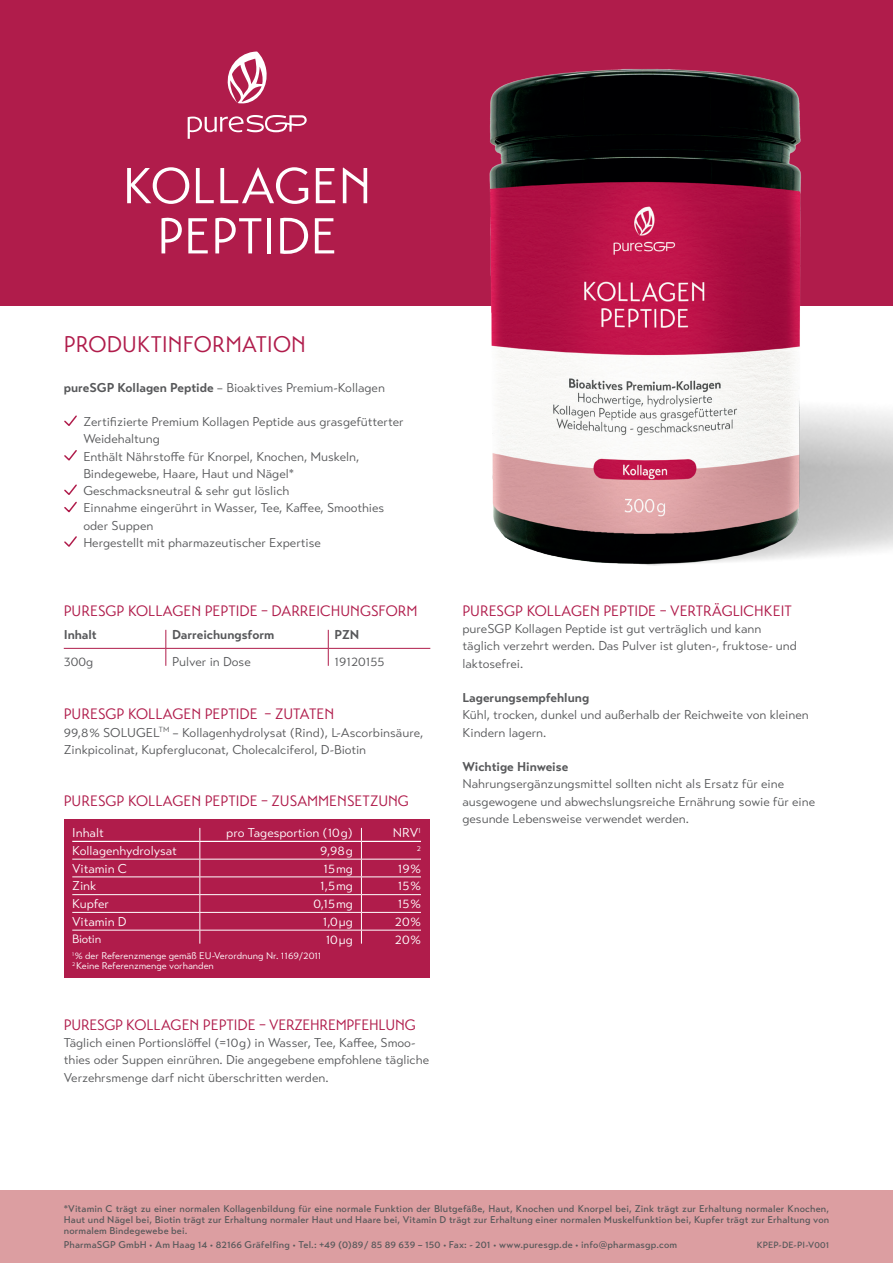
<style>
.page{position:relative;width:893px;height:1263px;background:#fff}
.page>*{position:absolute;margin:0;border:0;box-sizing:border-box;transform-origin:0 0}
.t1{font:50.25px/50.2px "Transat Standard";letter-spacing:.01em;color:#fff;text-align:center}
.t2{font:22.5px "Transat Standard";letter-spacing:.01em;color:#b01c4b}
.t3{font:15px "Transat Standard";color:#b01c4b}
.t4{font:12.75px/17.2px "Transat Text Standard";color:#57585a}
.t5{font:12.75px "Transat Text Standard";color:#fff}
.t6{font:700 12.75px "Transat Text";color:#57585a}
.t7{font:12px "Transat Text Standard";letter-spacing:-.03em;color:#fff}
.t8{font:500 9.75px/10.9px "Transat Text";letter-spacing:.015em;color:#57585a;text-align:justify}
.t9{font:9.75px/9.8px "Transat Text Standard";color:#fff}
.t10{font:500 9px "Transat Text";letter-spacing:.01em;color:#57585a}
.t11{font:7.5px "Transat Text Standard";color:#fff}
.s1{font-family:"Transat Text";font-weight:700}
</style>
<div class="page">
<div style="left:0;top:1191px;width:893px;height:72px;background:#dc9ea1"></div>
<div style="left:0;top:0;width:893px;height:305px;background:#b01c4b"></div>
<svg style="left:64px;top:415px;width:13px;height:11px"></svg>
<svg style="left:64px;top:450px;width:13px;height:11px"></svg>
<svg style="left:64px;top:484px;width:13px;height:29px"></svg>
<svg style="left:64px;top:536px;width:13px;height:11px"></svg>
<hr style="left:64px;top:648px;width:102px;height:1px;background:#b01c4b">
<svg style="left:166px;top:630px;width:1px;height:36px"></svg>
<hr style="left:166px;top:648px;width:162px;height:1px;background:#b01c4b">
<svg style="left:328px;top:630px;width:1px;height:36px"></svg>
<hr style="left:328px;top:648px;width:102px;height:1px;background:#b01c4b">
<div style="left:64px;top:819px;width:365px;height:158px;background:#b01c4b"></div>
<svg style="left:200px;top:828px;width:1px;height:116px"></svg>
<svg style="left:361px;top:828px;width:1px;height:116px"></svg>
<hr style="left:72px;top:876px;width:128px;height:1px;background:#fff">
<hr style="left:200px;top:876px;width:161px;height:1px;background:#fff">
<hr style="left:361px;top:876px;width:60px;height:1px;background:#fff">
<hr style="left:72px;top:894px;width:128px;height:1px;background:#fff">
<hr style="left:200px;top:894px;width:161px;height:1px;background:#fff">
<hr style="left:361px;top:894px;width:60px;height:1px;background:#fff">
<hr style="left:72px;top:912px;width:128px;height:1px;background:#fff">
<hr style="left:200px;top:912px;width:161px;height:1px;background:#fff">
<hr style="left:361px;top:912px;width:60px;height:1px;background:#fff">
<hr style="left:72px;top:930px;width:128px;height:1px;background:#fff">
<hr style="left:200px;top:930px;width:161px;height:1px;background:#fff">
<hr style="left:361px;top:930px;width:60px;height:1px;background:#fff">
<hr style="left:72px;top:859px;width:128px;height:1px;background:#fff">
<hr style="left:200px;top:859px;width:161px;height:1px;background:#fff">
<hr style="left:361px;top:859px;width:60px;height:1px;background:#fff">
<hr style="left:72px;top:841px;width:128px;height:1px;background:#fff">
<hr style="left:200px;top:841px;width:161px;height:1px;background:#fff">
<hr style="left:361px;top:841px;width:60px;height:1px;background:#fff">
<svg style="left:227px;top:52px;width:40px;height:52px"></svg>
<svg style="left:188px;top:115px;width:119px;height:24px"></svg>
<img style="left:462px;top:69px;width:431px;height:497px">
<h1 class="t1" style="left:123px;top:161px;width:250px">KOLLAGEN<br>PEPTIDE</h1>
<h2 class="t2" style="left:64px;top:331px;width:244px">PRODUKTINFORMATION</h2>
<p class="t4" style="left:64px;top:379px;width:323px"><span class="s1">pureSGP Kollagen Peptide</span> – Bioaktives Premium-Kollagen</p>
<p class="t4" style="left:83px;top:413px;width:322px">Zertifizierte Premium Kollagen Peptide aus grasgefütterter Weidehaltung<br>Enthält Nährstoffe für Knorpel, Knochen, Muskeln, Bindegewebe, Haare, Haut und Nägel* Geschmacksneutral &amp; sehr gut löslich<br>Einnahme eingerührt in Wasser, Tee, Kaffee, Smoothies oder Suppen<br>Hergestellt mit pharmazeutischer Expertise</p>
<p class="t3" style="left:64px;top:602px;width:355px">PURESGP KOLLAGEN PEPTIDE – DARREICHUNGSFORM</p>
<p class="t6" style="left:64px;top:627px;width:35px">Inhalt</p>
<p class="t6" style="left:172px;top:627px;width:104px">Darreichungsform</p>
<p class="t6" style="left:335px;top:627px;width:26px">PZN</p>
<p class="t4" style="left:64px;top:653px;width:31px">300g</p>
<p class="t4" style="left:172px;top:653px;width:80px">Pulver in Dose</p>
<p class="t4" style="left:335px;top:653px;width:51px">19120155</p>
<p class="t3" style="left:64px;top:705px;width:272px">PURESGP KOLLAGEN PEPTIDE – ZUTATEN</p>
<p class="t4" style="left:64px;top:724px;width:361px">99,8 % SOLUGEL<sup>TM</sup> – Kollagenhydrolysat (Rind), L-Ascorbinsäure,<br>Zinkpicolinat, Kupfergluconat, Cholecalciferol, D-Biotin</p>
<p class="t3" style="left:64px;top:791px;width:347px">PURESGP KOLLAGEN PEPTIDE – ZUSAMMENSETZUNG</p>
<p class="t5" style="left:72px;top:825px;width:33px">Inhalt</p>
<p class="t5" style="left:226px;top:825px;width:128px">pro Tagesportion (10 g)</p>
<p class="t5" style="left:393px;top:825px;width:30px">NRV<sup>1</sup></p>
<p class="t5" style="left:72px;top:843px;width:106px">Kollagenhydrolysat</p>
<p class="t5" style="left:320px;top:843px;width:34px">9,98 g</p>
<p class="t11" style="left:417px;top:844px;width:6px">2</p>
<p class="t5" style="left:72px;top:861px;width:56px">Vitamin C</p>
<p class="t5" style="left:323px;top:861px;width:31px">15 mg</p>
<p class="t5" style="left:398px;top:861px;width:25px">19 %</p>
<p class="t5" style="left:72px;top:878px;width:26px">Zink</p>
<p class="t5" style="left:320px;top:878px;width:34px">1,5 mg</p>
<p class="t5" style="left:398px;top:878px;width:25px">15 %</p>
<p class="t5" style="left:72px;top:896px;width:38px">Kupfer</p>
<p class="t5" style="left:313px;top:896px;width:41px">0,15 mg</p>
<p class="t5" style="left:398px;top:896px;width:25px">15 %</p>
<p class="t5" style="left:72px;top:914px;width:56px">Vitamin D</p>
<p class="t5" style="left:323px;top:914px;width:32px">1,0 μg</p>
<p class="t5" style="left:395px;top:914px;width:28px">20 %</p>
<p class="t7" style="left:72px;top:932px;width:30px">Biotin</p>
<p class="t5" style="left:326px;top:932px;width:29px">10 μg</p>
<p class="t5" style="left:395px;top:932px;width:28px">20 %</p>
<p class="t9" style="left:72px;top:951px;width:251px"><sup>1</sup> % der Referenzmenge gemäß EU-Verordnung Nr. 1169/2011<br><sup>2</sup> Keine Referenzmenge vorhanden</p>
<p class="t3" style="left:64px;top:1016px;width:353px">PURESGP KOLLAGEN PEPTIDE – VERZEHREMPFEHLUNG</p>
<p class="t4" style="left:64px;top:1034px;width:367px">Täglich einen Portionslöffel (=10 g) in Wasser, Tee, Kaffee, Smoo&shy;thies oder Suppen einrühren. Die angegebene empfohlene tägliche<br>Verzehrsmenge darf nicht überschritten werden.</p>
<p class="t3" style="left:462px;top:602px;width:331px">PURESGP KOLLAGEN PEPTIDE – VERTRÄGLICHKEIT</p>
<p class="t4" style="left:462px;top:620px;width:336px">pureSGP Kollagen Peptide ist gut verträglich und kann täglich verzehrt werden. Das Pulver ist gluten-, fruktose- und laktosefrei.</p>
<p class="t6" style="left:462px;top:690px;width:128px">Lagerungsempfehlung</p>
<p class="t4" style="left:462px;top:706px;width:348px">Kühl, trocken, dunkel und außerhalb der Reichweite von kleinen<br>Kindern lagern.</p>
<p class="t6" style="left:462px;top:759px;width:107px">Wichtige Hinweise</p>
<p class="t4" style="left:462px;top:775px;width:354px">Nahrungsergänzungsmittel sollten nicht als Ersatz für eine ausgewogene und abwechslungsreiche Ernährung sowie für eine gesunde Lebensweise verwendet werden.</p>
<p class="t8" style="left:64px;top:1203px;width:767px">*Vitamin C trägt zu einer normalen Kollagenbildung für eine normale Funktion der Blutgefäße, Haut, Knochen und Knorpel bei, Zink trägt zur Erhaltung normaler Knochen, Haut und Nägel bei, Biotin trägt zur Erhaltung normaler Haut und Haare bei, Vitamin D trägt zur Erhaltung einer normalen Muskelfunktion bei, Kupfer trägt zur Erhaltung von normalem Bindegewebe bei.</p>
<p class="t8" style="left:64px;top:1239px;width:615px">PharmaSGP GmbH • Am Haag 14 • 82166 Gräfelfing • Tel.: +49 (0)89 / 85 89 639 – 150 • Fax: - 201 • www.puresgp.de • info@pharmasgp.com</p>
<p class="t10" style="left:757px;top:1240px;width:74px">KPEP-DE-PI-V001</p>
</div>
